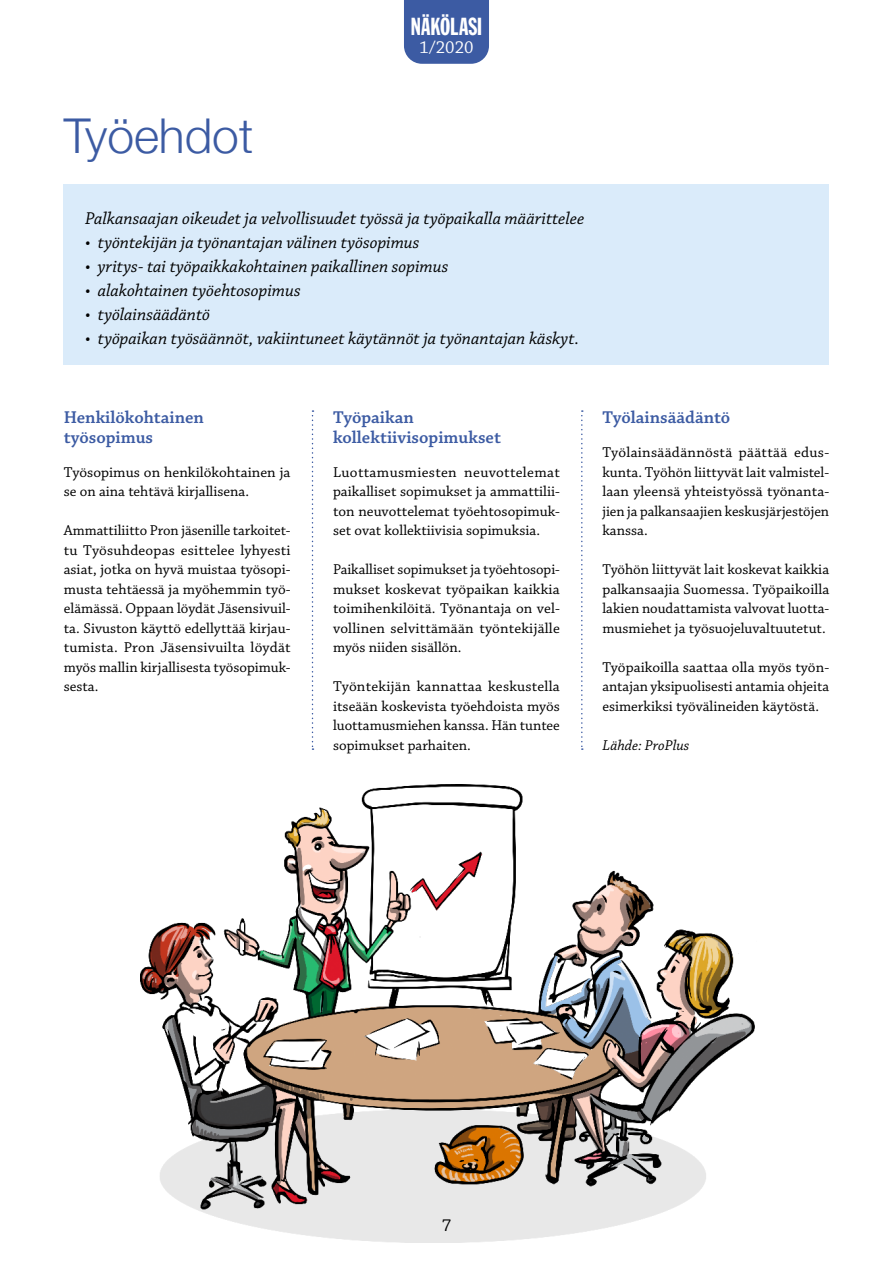
<style>
.page{position:relative;width:893px;height:1263px;background:#fff}
.page>*{position:absolute;margin:0;border:0;box-sizing:border-box;transform-origin:0 0}
.Otsikko{font:300 48px "Helvetica Neue";color:#3c5ba3}
.t1{font:extra-condensed 24px "Franklin Gothic Extra Condensed S Si";color:#fff}
.Ingressi{font:italic 18px "Chaparral Pro";color:#000}
.Väliotsikko{font:600 18px "Chaparral Pro";color:#3c5ba3}
.t2{font:18px "Chaparral Pro";color:#fff}
.t3{font:18px "Chaparral Pro";color:#000}
.Leipis{font:15px/19.5px "Chaparral Pro";color:#000;text-align:justify}
.Leipis-2{font:italic 15px "Chaparral Pro";color:#000}
</style>
<div class="page">
<div style="left:64px;top:184px;width:765px;height:181px;background:#daebfa"></div>
<svg style="left:312px;top:410px;width:1px;height:340px"></svg>
<svg style="left:581px;top:410px;width:2px;height:340px"></svg>
<img style="left:140px;top:784px;width:615px;height:459px">
<div style="left:404px;top:0;width:85px;height:64px;background:#3c5ba3"></div>
<h2 class="t1" style="left:411px;top:14px;width:73px">NÄKÖLASI</h2>
<p class="t2" style="left:419px;top:38px;width:56px">1/2020</p>
<p class="Otsikko" style="left:64px;top:97px;width:191px">Työehdot</p>
<p class="Ingressi" style="left:85px;top:208px;width:501px">Palkansaajan oikeudet ja velvollisuudet työssä ja työpaikalla määrittelee</p>
<p class="Ingressi" style="left:85px;top:232px;width:336px">• työntekijän ja työnantajan välinen työsopimus</p>
<p class="Ingressi" style="left:85px;top:256px;width:365px">• yritys- tai työpaikkakohtainen paikallinen sopimus</p>
<p class="Ingressi" style="left:85px;top:280px;width:217px">• alakohtainen työehtosopimus</p>
<p class="Ingressi" style="left:85px;top:304px;width:127px">• työlainsäädäntö</p>
<p class="Ingressi" style="left:85px;top:328px;width:496px">• työpaikan työsäännöt, vakiintuneet käytännöt ja työnantajan käskyt.</p>
<p class="Väliotsikko" style="left:64px;top:408px;width:142px">Henkilökohtainen</p>
<p class="Väliotsikko" style="left:64px;top:427px;width:91px">työsopimus</p>
<p class="Leipis" style="left:64px;top:463px;width:228px">Työsopimus on henkilökohtainen ja se on aina tehtävä kirjallisena.</p>
<p class="Leipis" style="left:64px;top:521px;width:228px">Ammattiliitto Pron jäsenille tarkoitet&shy;tu Työsuhdeopas esittelee lyhyesti asiat, jotka on hyvä muistaa työsopi&shy;musta tehtäessä ja myöhemmin työ&shy;elämässä. Oppaan löydät Jäsensivuil&shy;ta. Sivuston käyttö edellyttää kirjau&shy;tumista. Pron Jäsensivuilta löydät myös mallin kirjallisesta työsopimuk&shy;sesta.</p>
<p class="Väliotsikko" style="left:333px;top:408px;width:82px">Työpaikan</p>
<p class="Väliotsikko" style="left:333px;top:427px;width:169px">kollektiivisopimukset</p>
<p class="Leipis" style="left:333px;top:463px;width:228px">Luottamusmiesten neuvottelemat paikalliset sopimukset ja ammattilii&shy;ton neuvottelemat työehtosopimuk&shy;set ovat kollektiivisia sopimuksia.</p>
<p class="Leipis" style="left:333px;top:560px;width:228px">Paikalliset sopimukset ja työehtosopi&shy;mukset koskevat työpaikan kaikkia toimihenkilöitä. Työnantaja on vel&shy;vollinen selvittämään työntekijälle myös niiden sisällön.</p>
<p class="Leipis" style="left:333px;top:677px;width:228px">Työntekijän kannattaa keskustella itseään koskevista työehdoista myös luottamusmiehen kanssa. Hän tuntee sopimukset parhaiten.</p>
<p class="Väliotsikko" style="left:602px;top:408px;width:129px">Työlainsäädäntö</p>
<p class="Leipis" style="left:602px;top:443px;width:228px">Työlainsäädännöstä päättää edus&shy;kunta. Työhön liittyvät lait valmistel&shy;laan yleensä yhteistyössä työnanta&shy;jien ja palkansaajien keskusjärjestöjen kanssa.</p>
<p class="Leipis" style="left:602px;top:560px;width:228px">Työhön liittyvät lait koskevat kaikkia palkansaajia Suomessa. Työpaikoilla lakien noudattamista valvovat luotta&shy;musmiehet ja työsuojeluvaltuutetut.</p>
<p class="Leipis" style="left:602px;top:658px;width:228px">Työpaikoilla saattaa olla myös työn&shy;antajan yksipuolisesti antamia ohjeita esimerkiksi työvälineiden käytöstä.</p>
<p class="Leipis-2" style="left:602px;top:737px;width:88px">Lähde: ProPlus</p>
<p class="t3" style="left:442px;top:1215px;width:11px">7</p>
</div>
